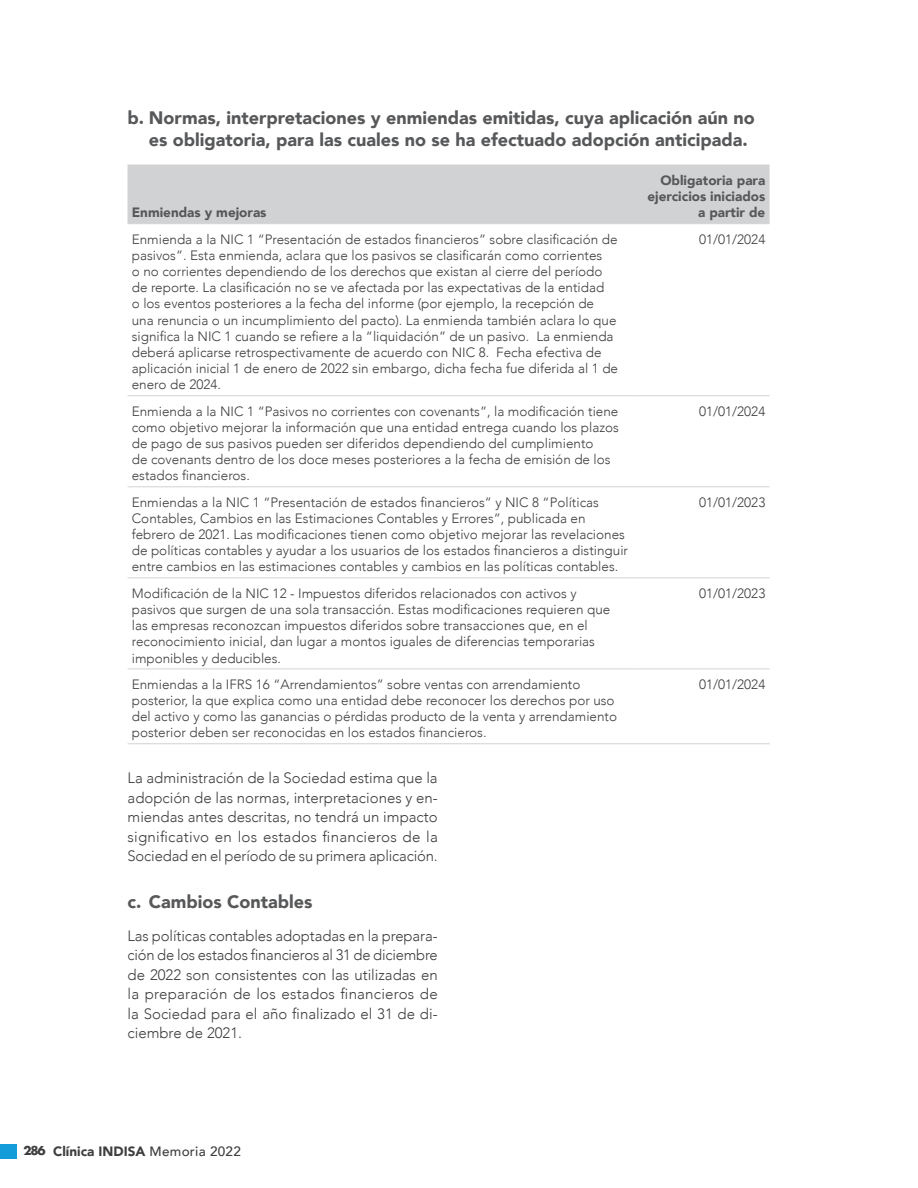
<style>
.page{position:relative;width:918px;height:1188px;background:#fff}
.page>*{position:absolute;margin:0;border:0;box-sizing:border-box;transform-origin:0 0}
.t1{font:900 18px/21.6px "Avenir";color:#57585a}
.Texto_base{font:300 15px/19.5px "Avenir";color:#3e3e3f;text-align:justify}
.Txt_tabla{font:300 13.5px/16.2px "Avenir";color:#3e3e3f}
.Cabezal_tabla{font:900 13.5px/16.2px "Avenir";color:#57585a;text-align:right}
.t2{font:900 13.5px "Avenir";color:#3e3e3f}
.s1{font-family:"Futura";font-weight:700;font-size:12px}
.s2{font-weight:500}
</style>
<div class="page">
<div style="left:0;top:1144px;width:17px;height:15px;background:#139cd9"></div>
<div style="left:128px;top:166px;width:642px;height:57px;background:#d1d2d4"></div>
<svg style="left:128px;top:396px;width:642px;height:273px"></svg>
<hr style="left:128px;top:395px;width:506px;height:1px;background:#d1d2d4">
<hr style="left:634px;top:395px;width:136px;height:1px;background:#d1d2d4">
<hr style="left:128px;top:486px;width:506px;height:1px;background:#d1d2d4">
<hr style="left:634px;top:486px;width:136px;height:1px;background:#d1d2d4">
<hr style="left:128px;top:577px;width:506px;height:1px;background:#d1d2d4">
<hr style="left:634px;top:577px;width:136px;height:1px;background:#d1d2d4">
<hr style="left:128px;top:669px;width:506px;height:1px;background:#d1d2d4">
<hr style="left:634px;top:669px;width:136px;height:1px;background:#d1d2d4">
<hr style="left:128px;top:743px;width:506px;height:1px;background:#d1d2d4">
<hr style="left:634px;top:743px;width:136px;height:1px;background:#d1d2d4">
<hr style="left:128px;top:165px;width:506px;height:1px;background:#d1d2d4">
<hr style="left:634px;top:165px;width:136px;height:1px;background:#d1d2d4">
<hr style="left:128px;top:223px;width:506px;height:1px;background:#d1d2d4">
<hr style="left:634px;top:223px;width:136px;height:1px;background:#d1d2d4">
<p class="t1" style="left:149px;top:107px;width:607px;text-indent:-21px">b. Normas, interpretaciones y enmiendas emitidas, cuya aplicación aún no es obligatoria, para las cuales no se ha efectuado adopción anticipada.</p>
<p class="Cabezal_tabla" style="left:132px;top:204px;width:136px">Enmiendas y mejoras</p>
<p class="Cabezal_tabla" style="left:648px;top:172px;width:119px">Obligatoria para ejercicios iniciados a partir de</p>
<p class="Txt_tabla" style="left:132px;top:231px;width:488px">Enmienda a la NIC 1 “Presentación de estados financieros” sobre clasificación de pasivos”. Esta enmienda, aclara que los pasivos se clasificarán como corrientes<br>o no corrientes dependiendo de los derechos que existan al cierre del período de reporte. La clasificación no se ve afectada por las expectativas de la entidad<br>o los eventos posteriores a la fecha del informe (por ejemplo, la recepción de una renuncia o un incumplimiento del pacto). La enmienda también aclara lo que significa la NIC 1 cuando se refiere a la “liquidación” de un pasivo. La enmienda deberá aplicarse retrospectivamente de acuerdo con NIC 8. Fecha efectiva de aplicación inicial 1 de enero de 2022 sin embargo, dicha fecha fue diferida al 1 de enero de 2024.</p>
<p class="Txt_tabla" style="left:699px;top:231px;width:68px">01/01/2024</p>
<p class="Txt_tabla" style="left:132px;top:403px;width:489px">Enmienda a la NIC 1 “Pasivos no corrientes con covenants”, la modificación tiene como objetivo mejorar la información que una entidad entrega cuando los plazos de pago de sus pasivos pueden ser diferidos dependiendo del cumplimiento<br>de covenants dentro de los doce meses posteriores a la fecha de emisión de los estados financieros.</p>
<p class="Txt_tabla" style="left:699px;top:403px;width:68px">01/01/2024</p>
<p class="Txt_tabla" style="left:132px;top:494px;width:498px">Enmiendas a la NIC 1 “Presentación de estados financieros” y NIC 8 “Políticas Contables, Cambios en las Estimaciones Contables y Errores”, publicada en febrero de 2021. Las modificaciones tienen como objetivo mejorar las revelaciones de políticas contables y ayudar a los usuarios de los estados financieros a distinguir entre cambios en las estimaciones contables y cambios en las políticas contables.</p>
<p class="Txt_tabla" style="left:699px;top:494px;width:68px">01/01/2023</p>
<p class="Txt_tabla" style="left:132px;top:585px;width:480px">Modificación de la NIC 12 - Impuestos diferidos relacionados con activos y pasivos que surgen de una sola transacción. Estas modificaciones requieren que las empresas reconozcan impuestos diferidos sobre transacciones que, en el reconocimiento inicial, dan lugar a montos iguales de diferencias temporarias imponibles y deducibles.</p>
<p class="Txt_tabla" style="left:699px;top:585px;width:68px">01/01/2023</p>
<p class="Txt_tabla" style="left:132px;top:676px;width:487px">Enmiendas a la IFRS 16 “Arrendamientos” sobre ventas con arrendamiento posterior, la que explica como una entidad debe reconocer los derechos por uso del activo y como las ganancias o pérdidas producto de la venta y arrendamiento posterior deben ser reconocidas en los estados financieros.</p>
<p class="Txt_tabla" style="left:699px;top:676px;width:68px">01/01/2024</p>
<p class="Texto_base" style="left:128px;top:768px;width:312px">La administración de la Sociedad estima que la adopción de las normas, interpretaciones y en&shy;miendas antes descritas, no tendrá un impacto significativo en los estados financieros de la Sociedad en el período de su primera aplicación.</p>
<p class="t1" style="left:128px;top:891px;width:186px">c. Cambios Contables</p>
<p class="Texto_base" style="left:128px;top:926px;width:312px">Las políticas contables adoptadas en la prepara&shy;ción de los estados financieros al 31 de diciembre de 2022 son consistentes con las utilizadas en la preparación de los estados financieros de la Sociedad para el año finalizado el 31 de di&shy;ciembre de 2021.</p>
<p class="t2" style="left:24px;top:1140px;width:219px"><span class="s1">286</span> Clínica INDISA <span class="s2">Memoria 2022</span></p>
</div>
